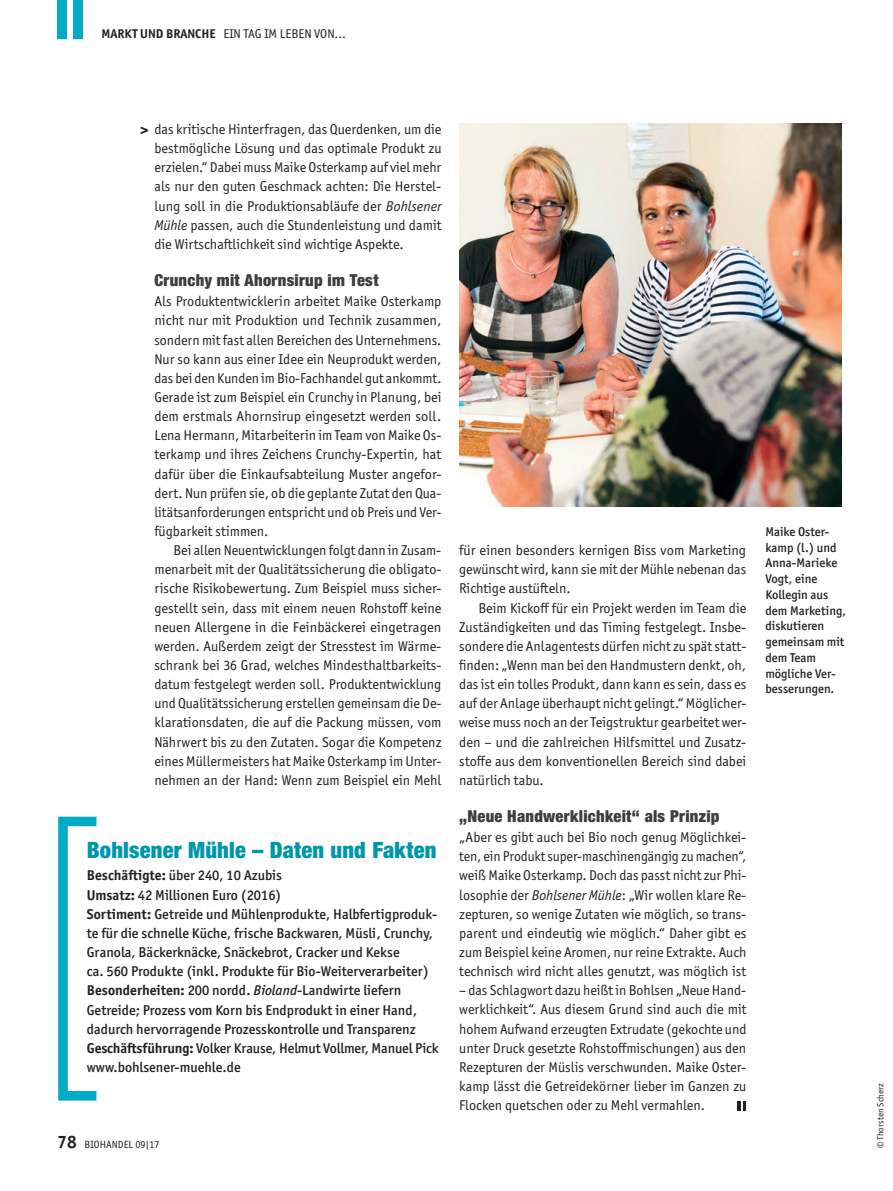
<style>
.page{position:relative;width:893px;height:1191px;background:#fff}
.page>*{position:absolute;margin:0;border:0;box-sizing:border-box;transform-origin:0 0}
.t1{font:900 condensed 22.5px "Helvetica Neue LT Std";letter-spacing:.01em;color:#0096ab}
.t2{font:900 condensed 16.5px "Helvetica Neue LT Std";letter-spacing:.02em;color:#3e3e3f}
.t3{font:14.25px/19.2px "Officina Sans ITC Pro";color:#231f20;text-align:justify}
.t4{font:500 14.25px/19.2px "Officina Sans ITC Pro";color:#231f20}
.t5{font:500 12.75px/15.8px "Officina Sans ITC Pro";color:#231f20}
.t6{font:12.75px "Officina Sans ITC Pro";color:#231f20}
.t7{font:10.5px "Officina Sans ITC Pro";color:#231f20}
.t8{font:9px "Officina Sans ITC Pro";color:#231f20}
.s1{font-weight:700}
.s2{font-family:"Helvetica Neue LT Std";font-weight:900;font-stretch:condensed}
.s3{font-style:italic}
.s4{font-weight:700;font-size:18px}
</style>
<div class="page">
<svg style="left:737px;top:1101px;width:9px;height:9px"></svg>
<img style="left:459px;top:123px;width:383px;height:383px">
<svg style="left:58px;top:816px;width:38px;height:284px"></svg>
<div style="left:73px;top:0;width:10px;height:38px;background:#00abc5"></div>
<div style="left:57px;top:0;width:10px;height:38px;background:#00abc5"></div>
<p class="t6" style="left:101px;top:26px;width:246px"><span class="s1">MARKT UND BRANCHE</span> EIN TAG IM LEBEN VON...</p>
<p class="t3" style="left:154px;top:119px;width:289px;text-indent:-14px"><span class="s2">&gt;</span> das kritische Hinterfragen, das Querdenken, um die bestmögliche Lösung und das optimale Produkt zu erzielen.“ Dabei muss Maike Osterkamp auf viel mehr als nur den guten Geschmack achten: Die Herstel&shy;lung soll in die Produktionsabläufe der <span class="s3">Bohlsener Mühle</span> passen, auch die Stundenleistung und damit die Wirtschaftlichkeit sind wichtige Aspekte.</p>
<p class="t2" style="left:154px;top:269px;width:226px">Crunchy mit Ahornsirup im Test</p>
<p class="t3" style="left:154px;top:292px;width:289px">Als Produktentwicklerin arbeitet Maike Osterkamp nicht nur mit Produktion und Technik zusammen, sondern mit fast allen Bereichen des Unternehmens.<br>Nur so kann aus einer Idee ein Neuprodukt werden, das bei den Kunden im Bio-Fachhandel gut ankommt.<br>Gerade ist zum Beispiel ein Crunchy in Planung, bei dem erstmals Ahornsirup eingesetzt werden soll.<br>Lena Hermann, Mitarbeiterin im Team von Maike Os&shy;terkamp und ihres Zeichens Crunchy-Expertin, hat dafür über die Einkaufsabteilung Muster angefor&shy;dert. Nun prüfen sie, ob die geplante Zutat den Qua&shy;litätsanforderungen entspricht und ob Preis und Ver&shy;fügbarkeit stimmen.</p>
<p class="t3" style="left:154px;top:540px;width:289px;text-indent:19px">Bei allen Neuentwicklungen folgt dann in Zusam&shy;menarbeit mit der Qualitätssicherung die obligato&shy;rische Risikobewertung. Zum Beispiel muss sicher&shy;gestellt sein, dass mit einem neuen Rohstoff keine neuen Allergene in die Feinbäckerei eingetragen werden. Außerdem zeigt der Stresstest im Wärme&shy;schrank bei 36 Grad, welches Mindesthaltbarkeits&shy;datum festgelegt werden soll. Produktentwicklung und Qualitätssicherung erstellen gemeinsam die De&shy;klarationsdaten, die auf die Packung müssen, vom Nährwert bis zu den Zutaten. Sogar die Kompetenz eines Müllermeisters hat Maike Osterkamp im Unter&shy;nehmen an der Hand: Wenn zum Beispiel ein Mehl</p>
<p class="t3" style="left:459px;top:540px;width:288px">für einen besonders kernigen Biss vom Marketing gewünscht wird, kann sie mit der Mühle nebenan das Richtige austüfteln.</p>
<p class="t3" style="left:459px;top:598px;width:289px;text-indent:19px">Beim Kickoff für ein Projekt werden im Team die Zuständigkeiten und das Timing festgelegt. Insbe&shy;sondere die Anlagentests dürfen nicht zu spät statt&shy;finden: „Wenn man bei den Handmustern denkt, oh, das ist ein tolles Produkt, dann kann es sein, dass es auf der Anlage überhaupt nicht gelingt.“ Möglicher&shy;weise muss noch an der Teigstruktur gearbeitet wer&shy;den – und die zahlreichen Hilfsmittel und Zusatz&shy;stoffe aus dem konventionellen Bereich sind dabei natürlich tabu.</p>
<p class="t2" style="left:459px;top:805px;width:262px">„Neue Handwerklichkeit“ als Prinzip</p>
<p class="t3" style="left:459px;top:827px;width:289px">„Aber es gibt auch bei Bio noch genug Möglichkei&shy;ten, ein Produkt super-maschinengängig zu machen“, weiß Maike Osterkamp. Doch das passt nicht zur Phi&shy;losophie der <span class="s3">Bohlsener Mühle</span>: „Wir wollen klare Re&shy;zepturen, so wenige Zutaten wie möglich, so trans&shy;parent und eindeutig wie möglich.“ Daher gibt es zum Beispiel keine Aromen, nur reine Extrakte. Auch technisch wird nicht alles genutzt, was möglich ist</p>
<p class="t3" style="left:459px;top:980px;width:289px">– das Schlagwort dazu heißt in Bohlsen „Neue Hand&shy;werklichkeit“. Aus diesem Grund sind auch die mit hohem Aufwand erzeugten Extrudate (gekochte und unter Druck gesetzte Rohstoffmischungen) aus den Rezepturen der Müslis verschwunden. Maike Oster&shy;kamp lässt die Getreidekörner lieber im Ganzen zu Flocken quetschen oder zu Mehl vermahlen.</p>
<h1 class="t1" style="left:87px;top:836px;width:351px">Bohlsener Mühle – Daten und Fakten</h1>
<p class="t4" style="left:87px;top:866px;width:353px"><span class="s1">Beschäftigte:</span> über 240, 10 Azubis<br><span class="s1">Umsatz:</span> 42 Millionen Euro (2016)<br><span class="s1">Sortiment:</span> Getreide und Mühlenprodukte, Halbfertigproduk&shy;te für die schnelle Küche, frische Backwaren, Müsli, Crunchy, Granola, Bäckerknäcke, Snäckebrot, Cracker und Kekse<br>ca. 560 Produkte (inkl. Produkte für Bio-Weiterverarbeiter)<br><span class="s1">Besonderheiten:</span> 200 nordd. <span class="s3">Bioland</span>-Landwirte liefern Getreide; Prozess vom Korn bis Endprodukt in einer Hand, dadurch hervorragende Prozesskontrolle und Transparenz <span class="s1">Geschäftsführung:</span> Volker Krause, Helmut Vollmer, Manuel Pick www.bohlsener-muehle.de</p>
<p class="t7" style="left:57px;top:1138px;width:104px"><span class="s4">78</span> BIOHANDEL 09|17</p>
<p class="t5" style="left:765px;top:523px;width:82px">Maike Oster&shy;kamp (l.) und<br>Anna-Marieke<br>Vogt, eine<br>Kollegin aus dem Marketing, diskutieren gemeinsam mit dem Team mögliche Ver&shy;besserungen.</p>
<p class="t8" style="left:875px;top:1148px;width:67px;rotate:-90deg">© Thorsten Scherz</p>
</div>
